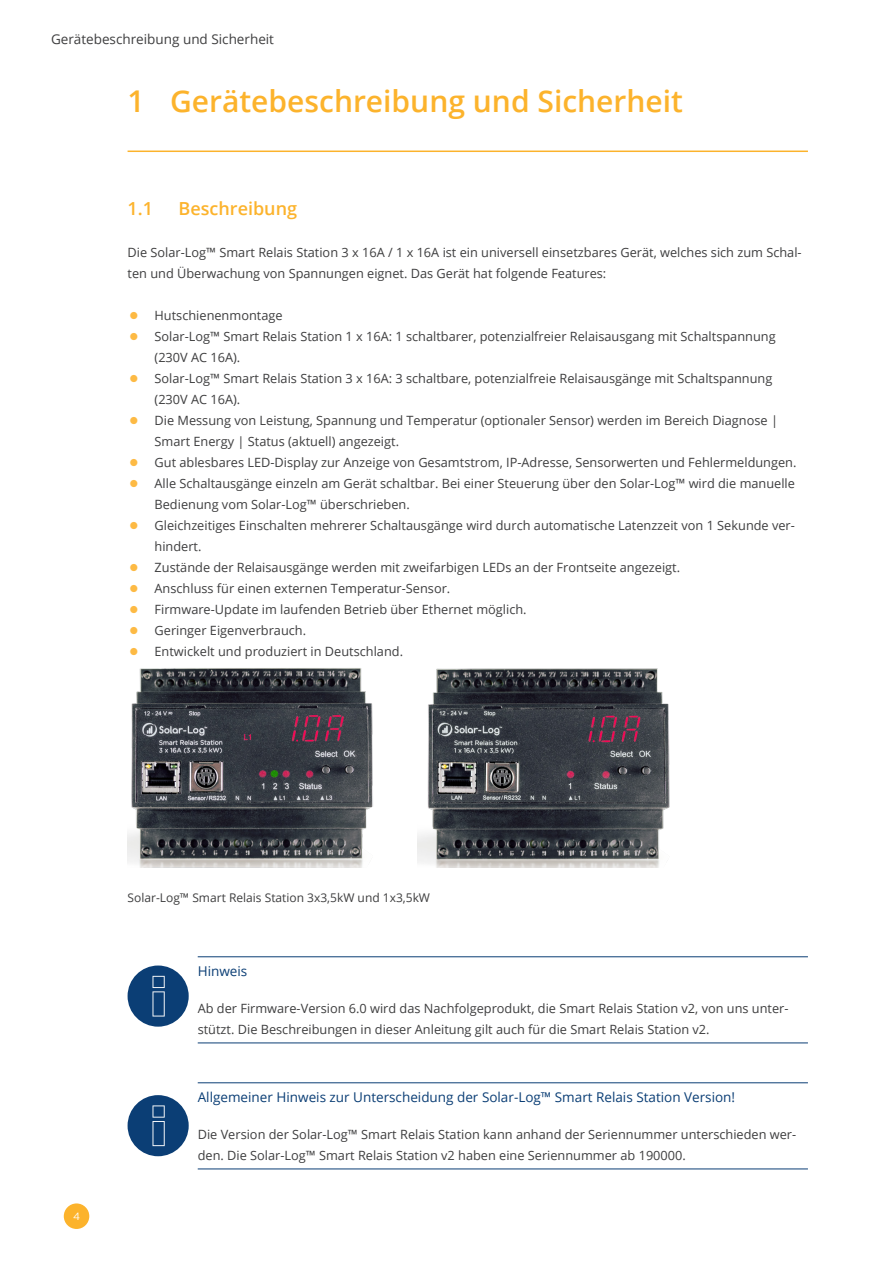
<style>
.page{position:relative;width:893px;height:1263px;background:#fff}
.page>*{position:absolute;margin:0;border:0;box-sizing:border-box;transform-origin:0 0}
.t1{font:600 30px "Open Sans";color:#fcb32c}
.t2{font:600 18px "Open Sans";color:#fcb32c}
.Aufzählung_Headline{font:13.5px "Open Sans";color:#0b3e75}
.t3{font:13.5px "Open Sans";color:#3e3e3f}
.Fließtext{font:12.75px/21px "Open Sans";color:#3e3e3f}
.Bildunterschrift{font:12px "Open Sans";color:#3e3e3f}
.t4{font:10.5px "Gotham";color:#fff}
.s1{font-family:"Gotham";font-size:27px;color:#fdba44}
</style>
<div class="page">
<div style="left:64px;top:1203px;width:25px;height:26px;background:#fcb32c;border-radius:50%"></div>
<hr style="left:128px;top:151px;width:680px;height:1px;background:#fcb32c">
<img style="left:128px;top:668px;width:245px;height:200px">
<hr style="left:198px;top:956px;width:610px;height:1px;background:#0b3e75">
<hr style="left:198px;top:1042px;width:610px;height:1px;background:#0b3e75">
<div style="left:128px;top:965px;width:61px;height:62px;background:#0b3e75;border-radius:50%"></div>
<svg style="left:153px;top:976px;width:12px;height:40px"></svg>
<hr style="left:198px;top:1082px;width:610px;height:1px;background:#0b3e75">
<hr style="left:198px;top:1168px;width:610px;height:1px;background:#0b3e75">
<div style="left:128px;top:1095px;width:61px;height:61px;background:#0b3e75;border-radius:50%"></div>
<svg style="left:153px;top:1105px;width:12px;height:41px"></svg>
<img style="left:418px;top:668px;width:252px;height:199px">
<p class="t3" style="left:51px;top:30px;width:225px">Gerätebeschreibung und Sicherheit</p>
<p class="t1" style="left:128px;top:81px;width:557px">1 Gerätebeschreibung und Sicherheit</p>
<p class="t2" style="left:128px;top:196px;width:27px">1.1</p>
<p class="t2" style="left:179px;top:196px;width:120px">Beschreibung</p>
<p class="Fließtext" style="left:128px;top:242px;width:676px">Die Solar-Log™ Smart Relais Station 3 x 16A / 1 x 16A ist ein universell einsetzbares Gerät, welches sich zum Schal&shy;ten und Überwachung von Spannungen eignet. Das Gerät hat folgende Features:</p>
<p class="Fließtext" style="left:128px;top:305px;width:157px"><span class="s1">•</span> Hutschienenmontage</p>
<p class="Fließtext" style="left:155px;top:326px;width:623px;text-indent:-27px"><span class="s1">•</span> Solar-Log™ Smart Relais Station 1 x 16A: 1 schaltbarer, potenzialfreier Relaisausgang mit Schaltspannung (230V AC 16A).</p>
<p class="Fließtext" style="left:155px;top:368px;width:619px;text-indent:-27px"><span class="s1">•</span> Solar-Log™ Smart Relais Station 3 x 16A: 3 schaltbare, potenzialfreie Relaisausgänge mit Schaltspannung (230V AC 16A).</p>
<p class="Fließtext" style="left:155px;top:410px;width:625px;text-indent:-27px"><span class="s1">•</span> Die Messung von Leistung, Spannung und Temperatur (optionaler Sensor) werden im Bereich Diagnose |<br>Smart Energy | Status (aktuell) angezeigt.</p>
<p class="Fließtext" style="left:128px;top:452px;width:670px"><span class="s1">•</span> Gut ablesbares LED-Display zur Anzeige von Gesamtstrom, IP-Adresse, Sensorwerten und Fehlermeldungen.</p>
<p class="Fließtext" style="left:155px;top:473px;width:642px;text-indent:-27px"><span class="s1">•</span> Alle Schaltausgänge einzeln am Gerät schaltbar. Bei einer Steuerung über den Solar-Log™ wird die manuelle<br>Bedienung vom Solar-Log™ überschrieben.</p>
<p class="Fließtext" style="left:155px;top:515px;width:642px;text-indent:-27px"><span class="s1">•</span> Gleichzeitiges Einschalten mehrerer Schaltausgänge wird durch automatische Latenzzeit von 1 Sekunde ver&shy;hindert.</p>
<p class="Fließtext" style="left:128px;top:557px;width:554px"><span class="s1">•</span> Zustände der Relaisausgänge werden mit zweifarbigen LEDs an der Frontseite angezeigt.</p>
<p class="Fließtext" style="left:128px;top:578px;width:324px"><span class="s1">•</span> Anschluss für einen externen Temperatur-Sensor.</p>
<p class="Fließtext" style="left:128px;top:599px;width:401px"><span class="s1">•</span> Firmware-Update im laufenden Betrieb über Ethernet möglich.</p>
<p class="Fließtext" style="left:128px;top:620px;width:180px"><span class="s1">•</span> Geringer Eigenverbrauch.</p>
<p class="Fließtext" style="left:128px;top:641px;width:277px"><span class="s1">•</span> Entwickelt und produziert in Deutschland.</p>
<p class="Bildunterschrift" style="left:128px;top:889px;width:304px">Solar-Log™ Smart Relais Station 3x3,5kW und 1x3,5kW</p>
<p class="Aufzählung_Headline" style="left:198px;top:961px;width:51px">Hinweis</p>
<p class="Fließtext" style="left:198px;top:998px;width:592px">Ab der Firmware-Version 6.0 wird das Nachfolgeprodukt, die Smart Relais Station v2, von uns unter&shy;stützt. Die Beschreibungen in dieser Anleitung gilt auch für die Smart Relais Station v2.</p>
<p class="t4" style="left:73px;top:1210px;width:9px">4</p>
<p class="Aufzählung_Headline" style="left:198px;top:1088px;width:539px">Allgemeiner Hinweis zur Unterscheidung der Solar-Log™ Smart Relais Station Version!</p>
<p class="Fließtext" style="left:198px;top:1124px;width:600px">Die Version der Solar-Log™ Smart Relais Station kann anhand der Seriennummer unterschieden wer&shy;den. Die Solar-Log™ Smart Relais Station v2 haben eine Seriennummer ab 190000.</p>
</div>
